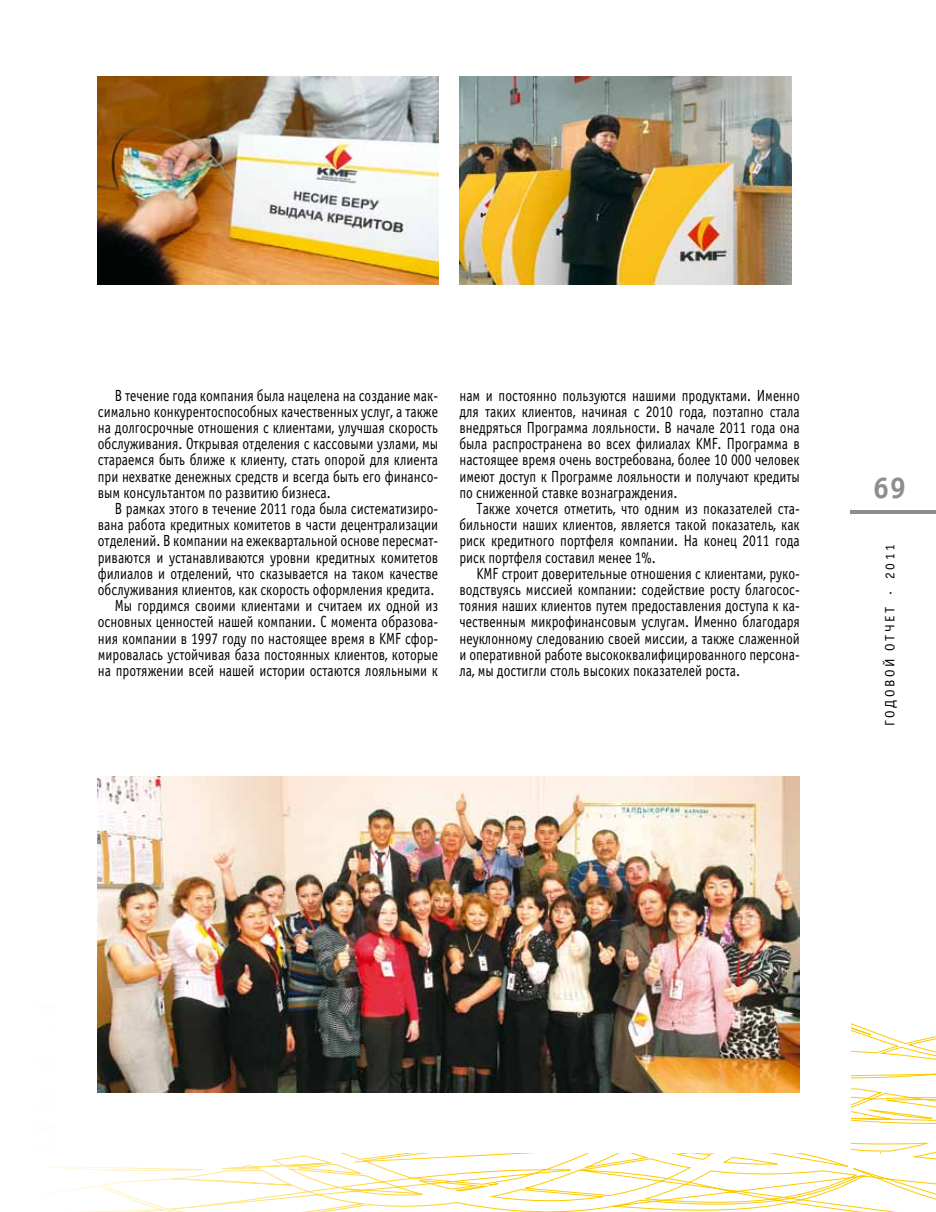
<style>
.page{position:relative;width:936px;height:1212px;background:#fff}
.page>*{position:absolute;margin:0;border:0;box-sizing:border-box;transform-origin:0 0}
.t1{font:700 30px "DS Officina Sans";color:#8d8c90}
.t2{font:16.2px/16.2px "DS Officina Sans";color:#000;text-align:justify;scale:.83 1}
.t3{font:13.5px "DS Officina Sans";letter-spacing:.185em;color:#000}
</style>
<div class="page">
<svg style="left:44px;top:987px;width:891px;height:225px"></svg>
<div style="left:55px;top:989px;width:795px;height:163px;background:#fff"></div>
<hr style="left:850px;top:510px;width:85px;height:4px;background:#8d8c90">
<img style="left:98px;top:77px;width:340px;height:208px">
<img style="left:459px;top:77px;width:332px;height:208px">
<img style="left:98px;top:777px;width:701px;height:316px">
<p class="t2" style="left:98px;top:387px;width:411px;text-indent:17px">В течение года компания была нацелена на создание мак&shy;симально конкурентоспособных качественных услуг, а также на долгосрочные отношения с клиентами, улучшая скорость обслуживания. Открывая отделения с кассовыми узлами, мы стараемся быть ближе к клиенту, стать опорой для клиента при нехватке денежных средств и всегда быть его финансо&shy;вым консультантом по развитию бизнеса.</p>
<p class="t2" style="left:98px;top:501px;width:411px;text-align:right">В рамках этого в течение 2011 года была систематизиро&shy;вана работа кредитных комитетов в части децентрализации отделений. В компании на ежеквартальной основе пересмат&shy;риваются и устанавливаются уровни кредитных комитетов филиалов и отделений, что сказывается на таком качестве обслуживания клиентов, как скорость оформления кредита.<br>Мы гордимся своими клиентами и считаем их одной из основных ценностей нашей компании. С момента образова&shy;ния компании в 1997 году по настоящее время в KMF сфор&shy;мировалась устойчивая база постоянных клиентов, которые на протяжении всей нашей истории остаются лояльными к</p>
<p class="t2" style="left:459px;top:387px;width:411px">нам и постоянно пользуются нашими продуктами. Именно для таких клиентов, начиная с 2010 года, поэтапно стала внедряться Программа лояльности. В начале 2011 года она была распространена во всех филиалах KMF. Программа в настоящее время очень востребована, более 10 000 человек имеют доступ к Программе лояльности и получают кредиты по сниженной ставке вознаграждения.</p>
<p class="t2" style="left:459px;top:501px;width:411px;text-indent:17px">Также хочется отметить, что одним из показателей ста&shy;бильности наших клиентов, является такой показатель, как риск кредитного портфеля компании. На конец 2011 года риск портфеля составил менее 1%.</p>
<p class="t2" style="left:459px;top:566px;width:411px;text-indent:17px">KMF строит доверительные отношения с клиентами, руко&shy;водствуясь миссией компании: содействие росту благосос&shy;тояния наших клиентов путем предоставления доступа к ка&shy;чественным микрофинансовым услугам. Именно благодаря неуклонному следованию своей миссии, а также слаженной и оперативной работе высококвалифицированного персона&shy;ла, мы достигли столь высоких показателей роста.</p>
<h1 class="t1" style="left:872px;top:471px;width:35px">69</h1>
<p class="t3" style="left:882px;top:726px;width:183px;rotate:-90deg">ГОДОВОЙ ОТЧЕТ . 2011</p>
</div>
